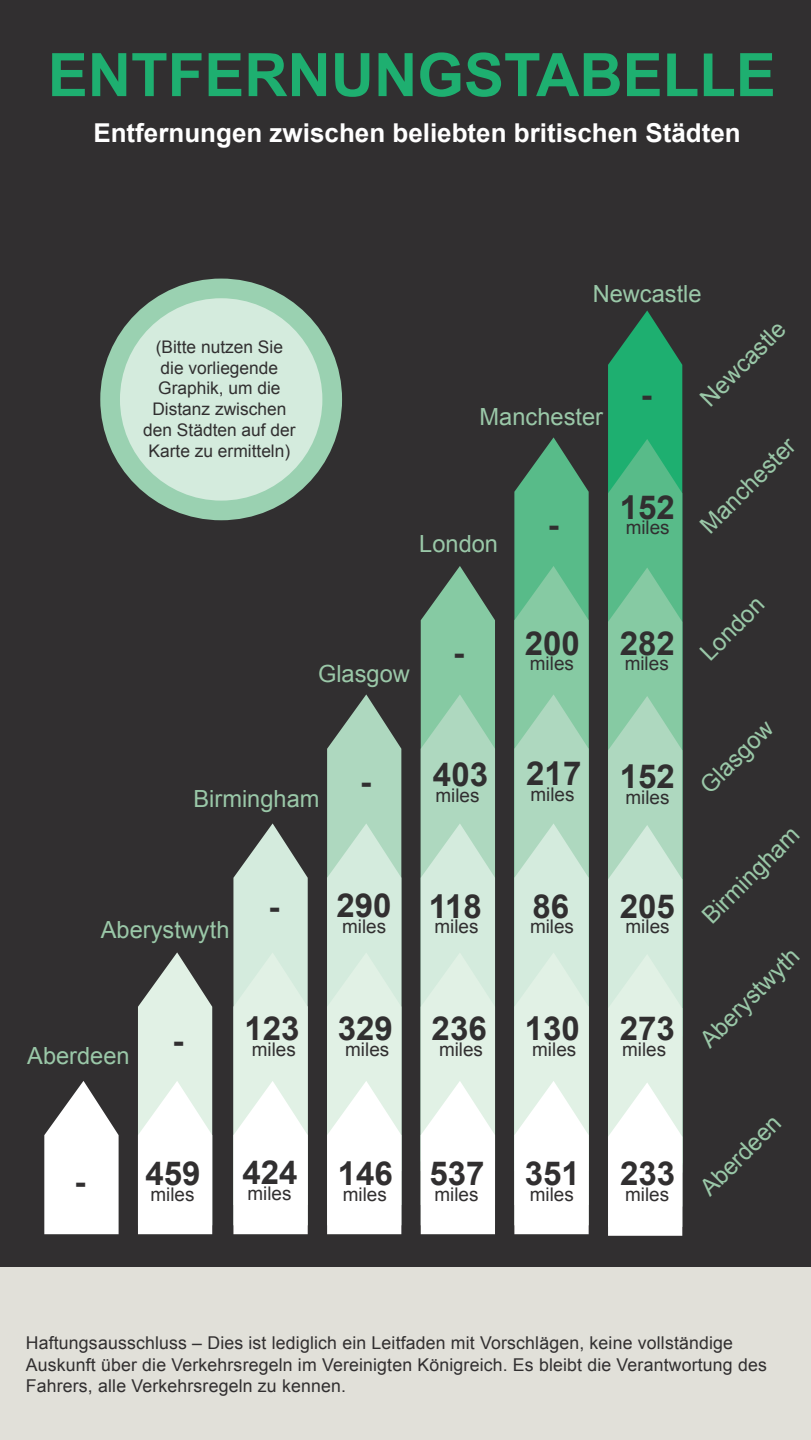
<style>
.page{position:relative;width:811px;height:1440px;background:#312f30}
.page>*{position:absolute;margin:0;border:0;box-sizing:border-box;transform-origin:0 0}
.t1{font:700 60px "Arial";color:#1eaf70}
.t2{font:700 33px "Arial";color:#312f30}
.t3{font:700 26px "Arial";color:#fff}
.t4{font:23.6px "Arial";color:#9ac8a8}
.t5{font:18.8px "Arial";color:#312f30}
.t6{font:17.6px/21.2px "Arial";letter-spacing:.01em;color:#312f30}
.t7{font:17.4px/20.8px "Arial";color:#312f30;text-align:center}
</style>
<div class="page">
<div style="left:0;top:1267px;width:811px;height:173px;background:#e1e0d9"></div>
<div style="left:100px;top:279px;width:242px;height:241px;background:#9ad1b1;border-radius:50%"></div>
<div style="left:120px;top:298px;width:202px;height:203px;background:#d4ebdd;border-radius:50%"></div>
<svg style="left:514px;top:437px;width:74px;height:129px;fill:#58bb89"></svg>
<svg style="left:514px;top:566px;width:74px;height:668px"></svg>
<svg style="left:421px;top:566px;width:74px;height:668px"></svg>
<svg style="left:327px;top:694px;width:74px;height:540px"></svg>
<svg style="left:233px;top:823px;width:75px;height:411px"></svg>
<svg style="left:138px;top:952px;width:74px;height:282px"></svg>
<svg style="left:44px;top:1081px;width:75px;height:153px"></svg>
<svg style="left:608px;top:310px;width:74px;height:129px;fill:#1eaf70"></svg>
<svg style="left:608px;top:439px;width:74px;height:129px;fill:#58bb89"></svg>
<svg style="left:608px;top:568px;width:74px;height:668px"></svg>
<p class="t1" style="left:48px;top:36px;width:729px">ENTFERNUNGSTABELLE</p>
<p class="t3" style="left:93px;top:116px;width:649px">Entfernungen zwischen beliebten britischen Städten</p>
<p class="t7" style="left:143px;top:336px;width:154px">(Bitte nutzen Sie die vorliegende<br>Graphik, um die<br>Distanz zwischen den Stӓdten auf der<br>Karte zu ermitteln)</p>
<p class="t4" style="left:593px;top:279px;width:110px">Newcastle</p>
<p class="t4" style="left:479px;top:401px;width:125px">Manchester</p>
<p class="t2" style="left:641px;top:372px;width:12px">-</p>
<p class="t4" style="left:419px;top:528px;width:80px">London</p>
<p class="t2" style="left:548px;top:503px;width:12px">-</p>
<p class="t2" style="left:620px;top:486px;width:57px">152</p>
<p class="t5" style="left:625px;top:516px;width:46px">miles</p>
<p class="t4" style="left:693px;top:391px;width:110px;rotate:-45deg">Newcastle</p>
<p class="t4" style="left:693px;top:518px;width:125px;rotate:-45deg">Manchester</p>
<p class="t4" style="left:318px;top:658px;width:93px">Glasgow</p>
<p class="t2" style="left:453px;top:631px;width:12px">-</p>
<p class="t2" style="left:525px;top:621px;width:57px">200</p>
<p class="t2" style="left:619px;top:621px;width:57px">282</p>
<p class="t5" style="left:530px;top:651px;width:46px">miles</p>
<p class="t5" style="left:625px;top:651px;width:46px">miles</p>
<p class="t4" style="left:193px;top:783px;width:127px">Birmingham</p>
<p class="t2" style="left:360px;top:759px;width:12px">-</p>
<p class="t2" style="left:433px;top:753px;width:57px">403</p>
<p class="t2" style="left:526px;top:752px;width:57px">217</p>
<p class="t2" style="left:619px;top:755px;width:57px">152</p>
<p class="t5" style="left:435px;top:783px;width:46px">miles</p>
<p class="t5" style="left:530px;top:782px;width:46px">miles</p>
<p class="t5" style="left:625px;top:785px;width:46px">miles</p>
<p class="t4" style="left:693px;top:645px;width:80px;rotate:-45deg">London</p>
<p class="t4" style="left:693px;top:778px;width:93px;rotate:-45deg">Glasgow</p>
<p class="t4" style="left:101px;top:914px;width:130px">Aberystwyth</p>
<p class="t2" style="left:268px;top:885px;width:12px">-</p>
<p class="t2" style="left:336px;top:884px;width:57px">290</p>
<p class="t2" style="left:429px;top:885px;width:55px">118</p>
<p class="t2" style="left:532px;top:884px;width:38px">86</p>
<p class="t2" style="left:620px;top:885px;width:57px">205</p>
<p class="t5" style="left:342px;top:914px;width:46px">miles</p>
<p class="t5" style="left:434px;top:914px;width:46px">miles</p>
<p class="t5" style="left:530px;top:914px;width:46px">miles</p>
<p class="t5" style="left:625px;top:914px;width:46px">miles</p>
<p class="t4" style="left:27px;top:1040px;width:104px">Aberdeen</p>
<p class="t2" style="left:173px;top:1019px;width:12px">-</p>
<p class="t2" style="left:244px;top:1007px;width:57px">123</p>
<p class="t2" style="left:338px;top:1007px;width:57px">329</p>
<p class="t2" style="left:431px;top:1007px;width:57px">236</p>
<p class="t2" style="left:525px;top:1007px;width:57px">130</p>
<p class="t2" style="left:620px;top:1007px;width:57px">273</p>
<p class="t5" style="left:252px;top:1037px;width:46px">miles</p>
<p class="t5" style="left:345px;top:1037px;width:46px">miles</p>
<p class="t5" style="left:439px;top:1037px;width:46px">miles</p>
<p class="t5" style="left:532px;top:1037px;width:46px">miles</p>
<p class="t5" style="left:622px;top:1037px;width:46px">miles</p>
<p class="t2" style="left:75px;top:1159px;width:12px">-</p>
<p class="t2" style="left:145px;top:1152px;width:57px">459</p>
<p class="t2" style="left:242px;top:1151px;width:57px">424</p>
<p class="t2" style="left:338px;top:1152px;width:57px">146</p>
<p class="t2" style="left:429px;top:1152px;width:57px">537</p>
<p class="t2" style="left:525px;top:1152px;width:57px">351</p>
<p class="t2" style="left:620px;top:1152px;width:57px">233</p>
<p class="t5" style="left:150px;top:1182px;width:46px">miles</p>
<p class="t5" style="left:247px;top:1181px;width:46px">miles</p>
<p class="t5" style="left:343px;top:1182px;width:46px">miles</p>
<p class="t5" style="left:434px;top:1182px;width:46px">miles</p>
<p class="t5" style="left:530px;top:1182px;width:46px">miles</p>
<p class="t5" style="left:625px;top:1182px;width:46px">miles</p>
<p class="t4" style="left:695px;top:909px;width:127px;rotate:-45deg">Birmingham</p>
<p class="t4" style="left:693px;top:1032px;width:130px;rotate:-45deg">Aberystwyth</p>
<p class="t4" style="left:693px;top:1180px;width:104px;rotate:-45deg">Aberdeen</p>
<p class="t6" style="left:26px;top:1333px;width:742px">Haftungsausschluss – Dies ist lediglich ein Leitfaden mit Vorschlägen, keine vollständige<br>Auskunft über die Verkehrsregeln im Vereinigten Königreich. Es bleibt die Verantwortung des<br>Fahrers, alle Verkehrsregeln zu kennen.</p>
</div>
